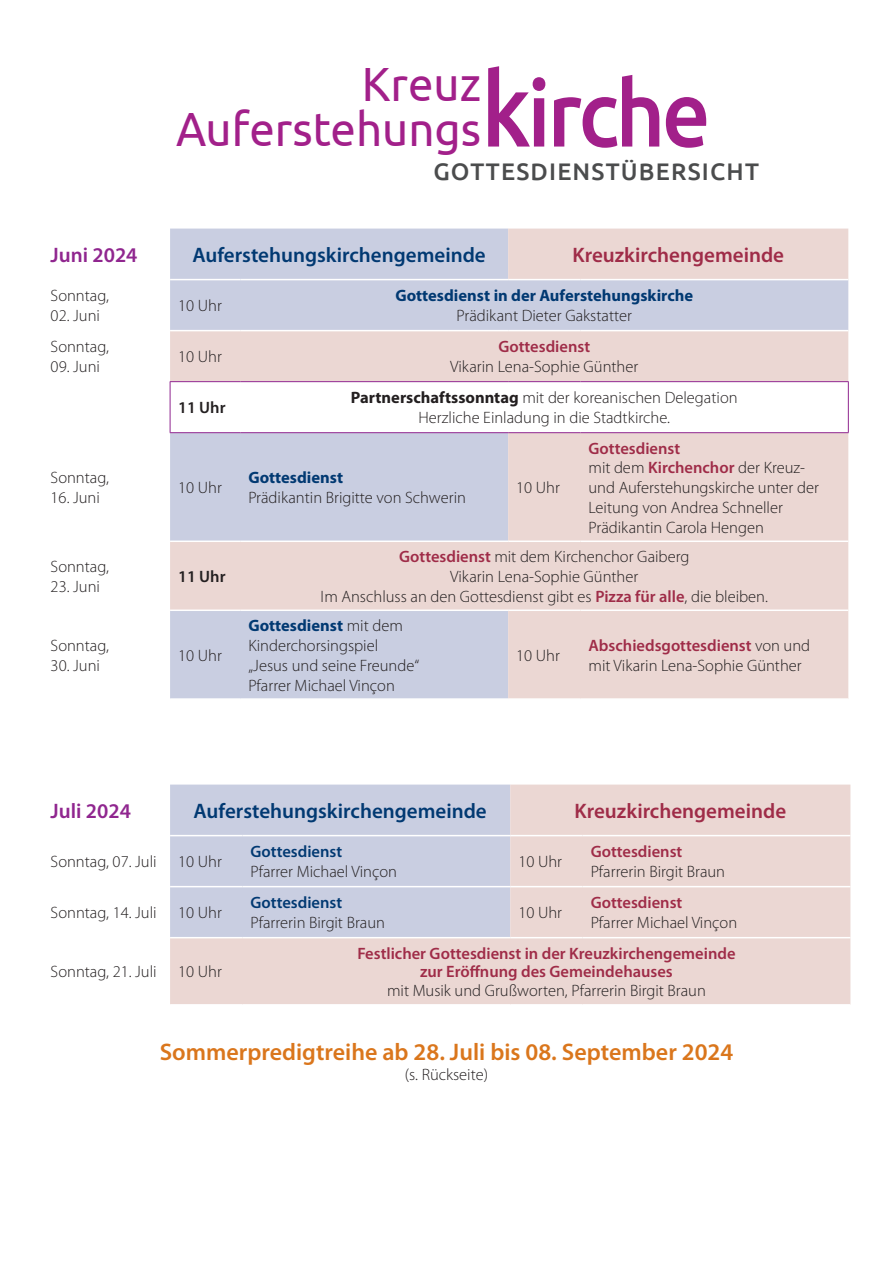
<style>
.page{position:relative;width:893px;height:1263px;background:#fff}
.page>*{position:absolute;margin:0;border:0;box-sizing:border-box;transform-origin:0 0}
.t1{font:48px/45px "Ubuntu";color:#a2208a;scale:.95 1}
.t2{font:600 24px "Myriad Pro";color:#da761c}
.t3{font:500 24px "Ubuntu";letter-spacing:.05em;color:#4b4c4d}
.t4{font:600 21px "Myriad Pro";color:#013972}
.t5{font:600 21px "Myriad Pro";color:#9f2c48}
.t6{font:600 21px "Myriad Pro";color:#90268f}
.t7{font:300 16.5px/19.8px "Myriad Pro";color:#231f20}
.t8{font:600 16.5px/18px "Myriad Pro";color:#9f2c48;text-align:center}
.t9{font:700 16.5px "Myriad Pro";color:#013972}
.t10{font:600 16.5px "Myriad Pro";color:#013972}
.t11{font:600 16.5px "Myriad Pro";color:#231f20}
.s1{font-weight:500;font-size:103.5px}
.s2{font-weight:500;font-size:92.4px}
.s3{font-weight:700}
.s4{font-weight:600;color:#9f2c48}
.s5{font-weight:700;color:#013972}
</style>
<div class="page">
<svg style="left:170px;top:229px;width:678px;height:469px;background:#dcd3d8"></svg>
<svg style="left:171px;top:382px;width:677px;height:50px"></svg>
<hr style="left:170px;top:382px;width:1px;height:50px;background:#90268f">
<hr style="left:170px;top:279px;width:70px;height:1px;background:#fff">
<hr style="left:240px;top:279px;width:268px;height:1px;background:#fff">
<hr style="left:508px;top:279px;width:72px;height:1px;background:#fff">
<hr style="left:580px;top:279px;width:268px;height:1px;background:#fff">
<hr style="left:170px;top:330px;width:70px;height:1px;background:#fff">
<hr style="left:240px;top:330px;width:268px;height:1px;background:#fff">
<hr style="left:508px;top:330px;width:72px;height:1px;background:#fff">
<hr style="left:580px;top:330px;width:268px;height:1px;background:#fff">
<hr style="left:170px;top:540px;width:70px;height:2px;background:#fff">
<hr style="left:240px;top:540px;width:268px;height:2px;background:#fff">
<hr style="left:508px;top:540px;width:72px;height:2px;background:#fff">
<hr style="left:580px;top:540px;width:268px;height:2px;background:#fff">
<hr style="left:170px;top:609px;width:70px;height:2px;background:#fff">
<hr style="left:240px;top:609px;width:268px;height:2px;background:#fff">
<hr style="left:508px;top:609px;width:72px;height:2px;background:#fff">
<hr style="left:580px;top:609px;width:268px;height:2px;background:#fff">
<hr style="left:170px;top:381px;width:70px;height:1px;background:#90268f">
<hr style="left:240px;top:381px;width:268px;height:1px;background:#90268f">
<hr style="left:508px;top:381px;width:72px;height:1px;background:#90268f">
<hr style="left:580px;top:381px;width:269px;height:1px;background:#90268f">
<hr style="left:848px;top:382px;width:1px;height:50px;background:#90268f">
<hr style="left:170px;top:432px;width:70px;height:1px;background:#90268f">
<hr style="left:240px;top:432px;width:268px;height:1px;background:#90268f">
<hr style="left:508px;top:432px;width:72px;height:1px;background:#90268f">
<hr style="left:580px;top:432px;width:269px;height:1px;background:#90268f">
<svg style="left:170px;top:784px;width:680px;height:220px;background:#dfd4d8"></svg>
<hr style="left:170px;top:835px;width:72px;height:1px;background:#fff">
<hr style="left:242px;top:835px;width:268px;height:1px;background:#fff">
<hr style="left:510px;top:835px;width:73px;height:1px;background:#fff">
<hr style="left:583px;top:835px;width:267px;height:1px;background:#fff">
<hr style="left:170px;top:886px;width:72px;height:1px;background:#fff">
<hr style="left:242px;top:886px;width:268px;height:1px;background:#fff">
<hr style="left:510px;top:886px;width:73px;height:1px;background:#fff">
<hr style="left:583px;top:886px;width:267px;height:1px;background:#fff">
<hr style="left:170px;top:937px;width:72px;height:1px;background:#fff">
<hr style="left:242px;top:937px;width:268px;height:1px;background:#fff">
<hr style="left:510px;top:937px;width:73px;height:1px;background:#fff">
<hr style="left:583px;top:937px;width:267px;height:1px;background:#fff">
<h1 class="t1" style="left:176px;top:60px;width:564px;text-indent:186px">Kreuz<br>Auferstehungs<span class="s1">k</span><span class="s2">irche</span></h1>
<h2 class="t3" style="left:433px;top:156px;width:327px">GOTTESDIENSTÜBERSICHT</h2>
<p class="t6" style="left:51px;top:243px;width:88px">Juni 2024</p>
<p class="t4" style="left:192px;top:243px;width:295px">Auferstehungskirchengemeinde</p>
<p class="t5" style="left:572px;top:243px;width:213px">Kreuzkirchengemeinde</p>
<p class="t7" style="left:51px;top:286px;width:60px">Sonntag,</p>
<p class="t7" style="left:51px;top:306px;width:51px">02. Juni</p>
<p class="t9" style="left:395px;top:287px;width:299px">Gottesdienst in der Auferstehungskirche</p>
<p class="t7" style="left:457px;top:306px;width:177px">Prädikant Dieter Gakstatter</p>
<p class="t7" style="left:178px;top:296px;width:45px">10 Uhr</p>
<p class="t7" style="left:51px;top:337px;width:60px">Sonntag,</p>
<p class="t7" style="left:51px;top:357px;width:51px">09. Juni</p>
<p class="t7" style="left:178px;top:347px;width:45px">10 Uhr</p>
<p class="t8" style="left:498px;top:338px;width:93px">Gottesdienst</p>
<p class="t7" style="left:450px;top:357px;width:190px">Vikarin Lena-Sophie Günther</p>
<p class="t11" style="left:178px;top:399px;width:49px">11 Uhr</p>
<p class="t7" style="left:351px;top:388px;width:388px;text-align:center"><span class="s3">Partnerschaftssonntag</span> mit der koreanischen Delegation<br>Herzliche Einladung in die Stadtkirche.</p>
<p class="t7" style="left:51px;top:468px;width:60px">Sonntag,</p>
<p class="t7" style="left:51px;top:488px;width:51px">16. Juni</p>
<p class="t7" style="left:178px;top:478px;width:45px">10 Uhr</p>
<p class="t9" style="left:248px;top:468px;width:96px">Gottesdienst</p>
<p class="t7" style="left:248px;top:488px;width:219px">Prädikantin Brigitte von Schwerin</p>
<p class="t7" style="left:516px;top:478px;width:45px">10 Uhr</p>
<p class="t7" style="left:588px;top:438px;width:232px"><span class="s4">Gottesdienst<br></span>mit dem <span class="s4">Kirchenchor</span> der Kreuz&shy;und Auferstehungskirche unter der<br>Leitung von Andrea Schneller<br>Prädikantin Carola Hengen</p>
<p class="t7" style="left:51px;top:557px;width:60px">Sonntag,</p>
<p class="t7" style="left:51px;top:577px;width:51px">23. Juni</p>
<p class="t11" style="left:178px;top:567px;width:49px">11 Uhr</p>
<p class="t7" style="left:321px;top:547px;width:449px;text-align:center"><span class="s4">Gottesdienst</span> mit dem Kirchenchor Gaiberg<br>Vikarin Lena-Sophie Günther<br>Im Anschluss an den Gottesdienst gibt es <span class="s4">Pizza für alle</span>, die bleiben.</p>
<p class="t7" style="left:51px;top:636px;width:60px">Sonntag,</p>
<p class="t7" style="left:51px;top:656px;width:51px">30. Juni</p>
<p class="t7" style="left:178px;top:646px;width:45px">10 Uhr</p>
<p class="t7" style="left:248px;top:616px;width:172px"><span class="s5">Gottesdienst</span> mit dem<br>Kinderchorsingspiel „Jesus und seine Freunde“<br>Pfarrer Michael Vinçon</p>
<p class="t7" style="left:516px;top:646px;width:45px">10 Uhr</p>
<p class="t7" style="left:589px;top:636px;width:223px"><span class="s4">Abschiedsgottesdienst</span> von und mit Vikarin Lena-Sophie Günther</p>
<p class="t6" style="left:51px;top:799px;width:82px">Juli 2024</p>
<p class="t4" style="left:194px;top:799px;width:295px">Auferstehungskirchengemeinde</p>
<p class="t5" style="left:574px;top:799px;width:213px">Kreuzkirchengemeinde</p>
<p class="t7" style="left:51px;top:852px;width:108px">Sonntag, 07. Juli</p>
<p class="t7" style="left:178px;top:852px;width:45px">10 Uhr</p>
<p class="t10" style="left:250px;top:843px;width:93px">Gottesdienst</p>
<p class="t7" style="left:250px;top:862px;width:148px">Pfarrer Michael Vinçon</p>
<p class="t8" style="left:591px;top:843px;width:93px">Gottesdienst</p>
<p class="t7" style="left:591px;top:862px;width:136px">Pfarrerin Birgit Braun</p>
<p class="t7" style="left:518px;top:852px;width:45px">10 Uhr</p>
<p class="t7" style="left:51px;top:903px;width:108px">Sonntag, 14. Juli</p>
<p class="t7" style="left:178px;top:903px;width:45px">10 Uhr</p>
<p class="t7" style="left:51px;top:962px;width:108px">Sonntag, 21. Juli</p>
<p class="t7" style="left:178px;top:962px;width:45px">10 Uhr</p>
<p class="t10" style="left:250px;top:894px;width:93px">Gottesdienst</p>
<p class="t7" style="left:250px;top:913px;width:136px">Pfarrerin Birgit Braun</p>
<p class="t7" style="left:518px;top:903px;width:45px">10 Uhr</p>
<p class="t8" style="left:591px;top:894px;width:93px">Gottesdienst</p>
<p class="t7" style="left:591px;top:913px;width:148px">Pfarrer Michael Vinçon</p>
<p class="t8" style="left:357px;top:944px;width:380px">Festlicher Gottesdienst in der Kreuzkirchengemeinde zur Eröffnung des Gemeindehauses</p>
<p class="t7" style="left:387px;top:981px;width:320px">mit Musik und Grußworten, Pfarrerin Birgit Braun</p>
<h2 class="t2" style="left:160px;top:1039px;width:575px">Sommerpredigtreihe ab 28. Juli bis 08. September 2024</h2>
<p class="t7" style="left:405px;top:1065px;width:85px">(s. Rückseite)</p>
</div>
